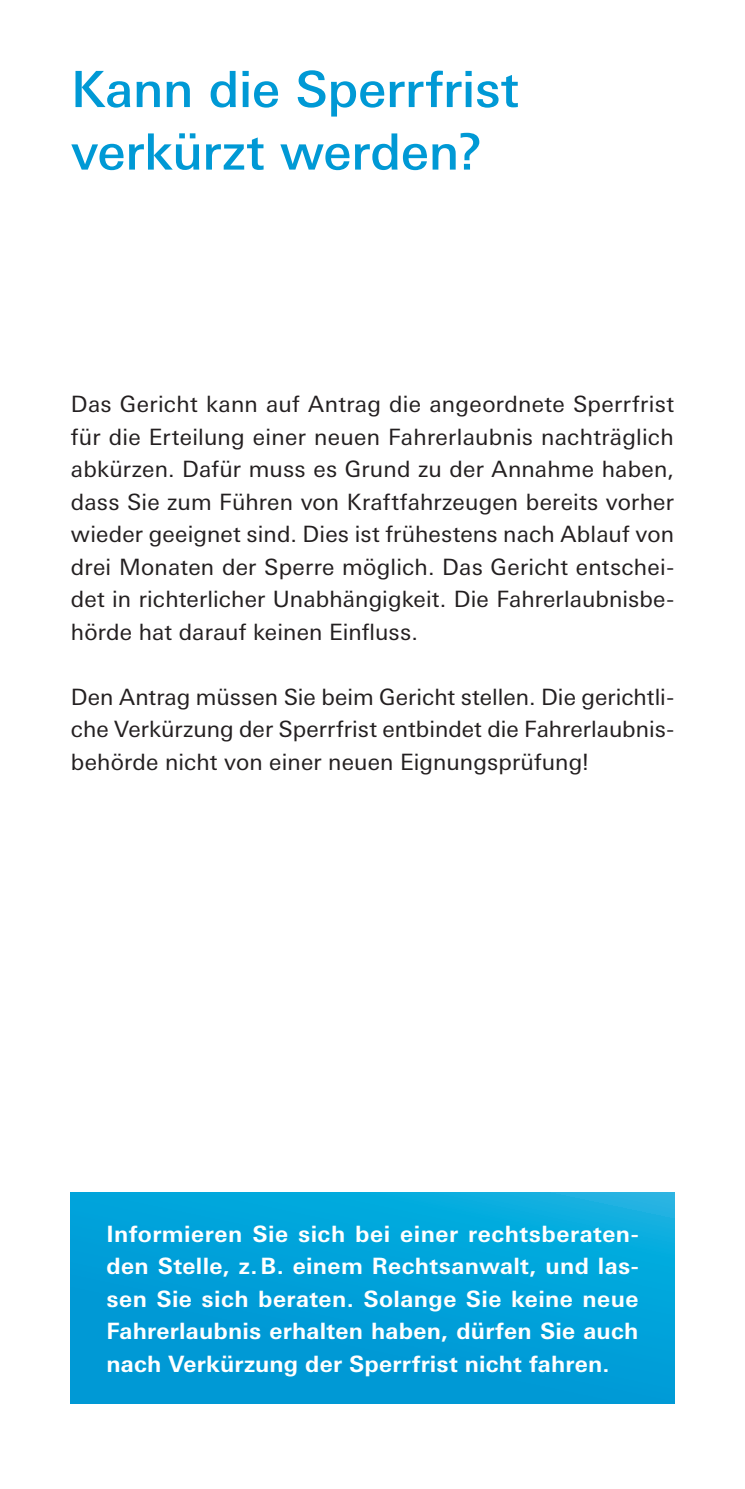
<style>
.page{position:relative;width:745px;height:1489px;background:#fff}
.page>*{position:absolute;margin:0;border:0;box-sizing:border-box;transform-origin:0 0}
.t1{font:500 50px/62.5px "Univers Next Pro";letter-spacing:-.005em;color:#0099d5}
.t2{font:22.5px/32.5px "Univers Next Pro";letter-spacing:.005em;color:#231f20;text-align:justify}
.t3{font:700 22.5px/32.5px "Univers Next Pro";letter-spacing:.01em;color:#fff;text-align:justify}
</style>
<div class="page">
<div style="left:71px;top:1192px;width:602px;height:211px;background:linear-gradient(to right,#009bd6,#04a6dc)"></div>
<h1 class="t1" style="left:71px;top:58px;width:449px">Kann die Sperrfrist verkürzt werden?</h1>
<p class="t2" style="left:71px;top:388px;width:604px">Das Gericht kann auf Antrag die angeordnete Sperrfrist für die Erteilung einer neuen Fahrerlaubnis nachträglich abkürzen. Dafür muss es Grund zu der Annahme haben, dass Sie zum Führen von Kraftfahrzeugen bereits vorher wieder geeignet sind. Dies ist frühestens nach Ablauf von drei Monaten der Sperre möglich. Das Gericht entschei&shy;det in richterlicher Unabhängigkeit. Die Fahrerlaubnisbe&shy;hörde hat darauf keinen Einfluss.</p>
<p class="t2" style="left:71px;top:680px;width:604px">Den Antrag müssen Sie beim Gericht stellen. Die gerichtli&shy;che Verkürzung der Sperrfrist entbindet die Fahrerlaubnis&shy;behörde nicht von einer neuen Eignungsprüfung!</p>
<p class="t3" style="left:106px;top:1216px;width:533px">Informieren Sie sich bei einer rechtsberaten&shy;den Stelle, z. B. einem Rechtsanwalt, und las&shy;sen Sie sich beraten. Solange Sie keine neue Fahrerlaubnis erhalten haben, dürfen Sie auch nach Verkürzung der Sperrfrist nicht fahren.</p>
</div>
